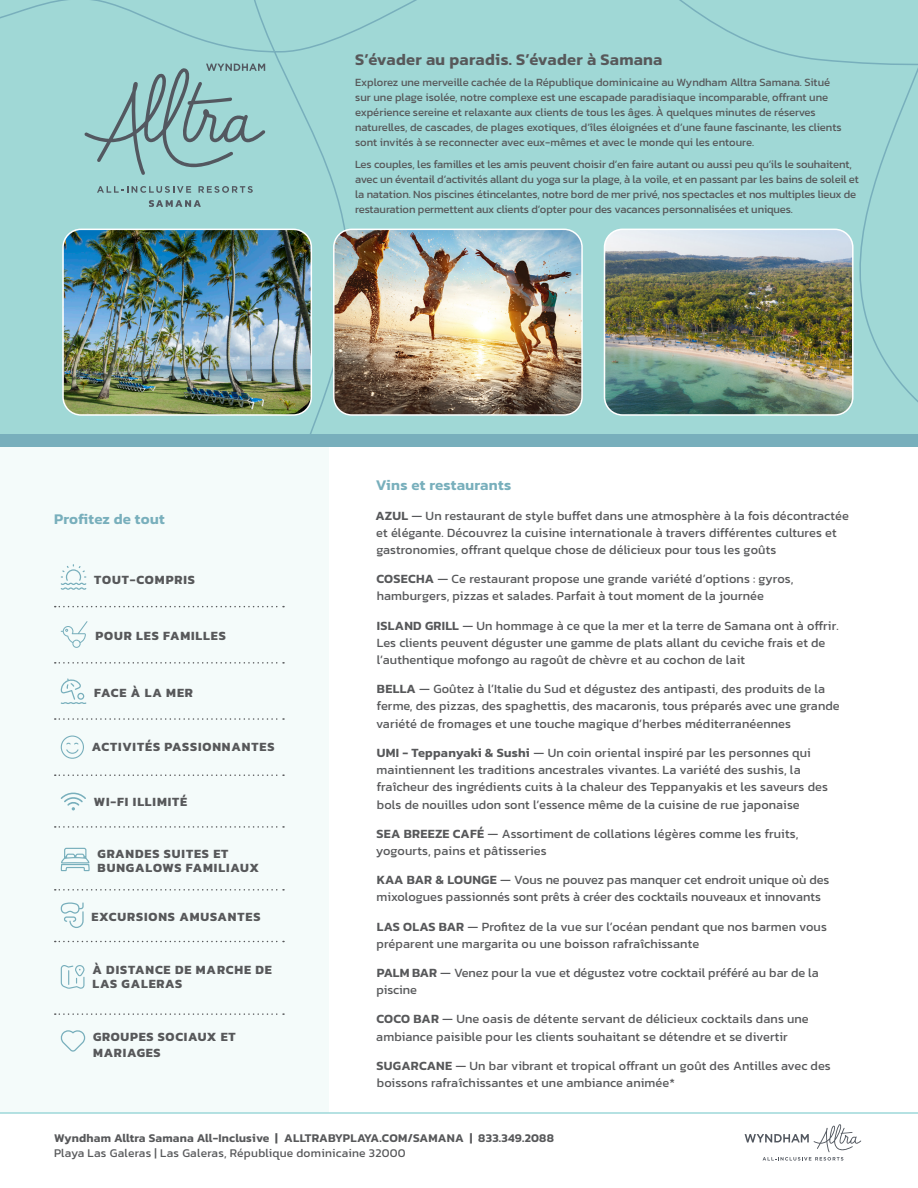
<style>
.page{position:relative;width:918px;height:1188px;background:#fff}
.page>*{position:absolute;margin:0;border:0;box-sizing:border-box;transform-origin:0 0}
.Top_Intro{font:600 16.5px "Kanit";letter-spacing:.02em;color:#57585a}
.List{font:600 15px "Kanit";letter-spacing:.02em;color:#78afbc}
.List-2{font:12.75px/17.2px "Kanit";letter-spacing:.01em;color:#57585a}
.The_Goods{font:700 12.75px/14.2px "Kanit";letter-spacing:.07em;color:#57585a}
.List-3{font:600 12px/15px "Kanit";letter-spacing:.02em;color:#57585a}
.Top_Intro-2{font:11.25px/15px "Kanit";letter-spacing:-.01em;color:#57585a}
.s1{font-weight:600}
.s2{font-weight:400}
</style>
<div class="page">
<div style="left:0;top:0;width:918px;height:434px;background:#a0d8d6"></div>
<svg style="left:84px;top:64px;width:181px;height:111px;background:#93c3c2"></svg>
<svg style="left:97px;top:186px;width:94px;height:7px"></svg>
<svg style="left:198px;top:186px;width:55px;height:7px"></svg>
<svg style="left:149px;top:200px;width:52px;height:7px"></svg>
<img style="left:63px;top:229px;width:248px;height:186px">
<div style="left:62px;top:229px;width:250px;height:187px;border:2px solid #fff;border-radius:18px"></div>
<img style="left:605px;top:229px;width:248px;height:186px">
<div style="left:604px;top:229px;width:250px;height:187px;border:2px solid #fff;border-radius:18px"></div>
<img style="left:334px;top:229px;width:248px;height:186px">
<div style="left:333px;top:229px;width:250px;height:187px;border:2px solid #fff;border-radius:18px"></div>
<div style="left:0;top:447px;width:329px;height:666px;background:#f4fbfa"></div>
<div style="left:0;top:434px;width:918px;height:13px;background:#78afbc"></div>
<svg style="left:55px;top:606px;width:229px;height:1px"></svg>
<svg style="left:55px;top:662px;width:229px;height:2px"></svg>
<svg style="left:55px;top:718px;width:229px;height:2px"></svg>
<svg style="left:55px;top:774px;width:229px;height:2px"></svg>
<svg style="left:55px;top:826px;width:229px;height:2px"></svg>
<svg style="left:55px;top:889px;width:229px;height:2px"></svg>
<svg style="left:55px;top:941px;width:229px;height:1px"></svg>
<svg style="left:55px;top:1013px;width:229px;height:2px"></svg>
<svg style="left:61px;top:564px;width:25px;height:26px"></svg>
<svg style="left:61px;top:621px;width:26px;height:27px"></svg>
<svg style="left:60px;top:678px;width:26px;height:26px"></svg>
<svg style="left:61px;top:736px;width:23px;height:23px"></svg>
<svg style="left:61px;top:792px;width:25px;height:18px"></svg>
<svg style="left:60px;top:847px;width:30px;height:25px"></svg>
<svg style="left:61px;top:902px;width:23px;height:26px"></svg>
<svg style="left:61px;top:965px;width:24px;height:24px"></svg>
<svg style="left:60px;top:1030px;width:26px;height:22px"></svg>
<hr style="left:0;top:1112px;width:918px;height:2px;background:#9dd8d9">
<svg style="left:745px;top:1124px;width:116px;height:37px"></svg>
<p class="Top_Intro" style="left:355px;top:46px;width:309px">S’évader au paradis. S’évader à Samana</p>
<p class="Top_Intro-2" style="left:355px;top:75px;width:488px">Explorez une merveille cachée de la République dominicaine au Wyndham Alltra Samana. Situé sur une plage isolée, notre complexe est une escapade paradisiaque incomparable, offrant une expérience sereine et relaxante aux clients de tous les âges. À quelques minutes de réserves naturelles, de cascades, de plages exotiques, d’îles éloignées et d’une faune fascinante, les clients sont invités à se reconnecter avec eux-mêmes et avec le monde qui les entoure.</p>
<p class="Top_Intro-2" style="left:355px;top:157px;width:505px">Les couples, les familles et les amis peuvent choisir d’en faire autant ou aussi peu qu’ils le souhaitent, avec un éventail d’activités allant du yoga sur la plage, à la voile, et en passant par les bains de soleil et la natation. Nos piscines étincelantes, notre bord de mer privé, nos spectacles et nos multiples lieux de restauration permettent aux clients d’opter pour des vacances personnalisées et uniques.</p>
<p class="List" style="left:54px;top:507px;width:112px">Profitez de tout</p>
<p class="The_Goods" style="left:94px;top:572px;width:102px">TOUT-COMPRIS</p>
<p class="The_Goods" style="left:95px;top:629px;width:132px">POUR LES FAMILLES</p>
<p class="The_Goods" style="left:94px;top:685px;width:100px">FACE À LA MER</p>
<p class="The_Goods" style="left:92px;top:739px;width:184px">ACTIVITÉS PASSIONNANTES</p>
<p class="The_Goods" style="left:94px;top:794px;width:95px">WI-FI ILLIMITÉ</p>
<p class="The_Goods" style="left:98px;top:846px;width:163px">GRANDES SUITES ET<br>BUNGALOWS FAMILIAUX</p>
<p class="The_Goods" style="left:92px;top:909px;width:171px">EXCURSIONS AMUSANTES</p>
<p class="The_Goods" style="left:92px;top:962px;width:181px">À DISTANCE DE MARCHE DE<br>LAS GALERAS</p>
<p class="The_Goods" style="left:93px;top:1029px;width:144px;line-height:15.8px">GROUPES SOCIAUX ET<br>MARIAGES</p>
<p class="List" style="left:376px;top:474px;width:137px">Vins et restaurants</p>
<p class="List-2" style="left:376px;top:506px;width:475px"><span class="s1">AZUL</span> — Un restaurant de style buffet dans une atmosphère à la fois décontractée et élégante. Découvrez la cuisine internationale à travers différentes cultures et gastronomies, offrant quelque chose de délicieux pour tous les goûts</p>
<p class="List-2" style="left:376px;top:570px;width:419px"><span class="s1">COSECHA</span> — Ce restaurant propose une grande variété d’options : gyros, hamburgers, pizzas et salades. Parfait à tout moment de la journée</p>
<p class="List-2" style="left:377px;top:616px;width:463px"><span class="s1">ISLAND GRILL</span> — Un hommage à ce que la mer et la terre de Samana ont à offrir.<br>Les clients peuvent déguster une gamme de plats allant du ceviche frais et de l’authentique mofongo au ragoût de chèvre et au cochon de lait</p>
<p class="List-2" style="left:376px;top:680px;width:465px"><span class="s1">BELLA</span> — Goûtez à l’Italie du Sud et dégustez des antipasti, des produits de la ferme, des pizzas, des spaghettis, des macaronis, tous préparés avec une grande variété de fromages et une touche magique d’herbes méditerranéennes</p>
<p class="List-2" style="left:377px;top:744px;width:453px"><span class="s1">UMI - Teppanyaki &amp; Sushi</span> — Un coin oriental inspiré par les personnes qui maintiennent les traditions ancestrales vivantes. La variété des sushis, la fraîcheur des ingrédients cuits à la chaleur des Teppanyakis et les saveurs des bols de nouilles udon sont l’essence même de la cuisine de rue japonaise</p>
<p class="List-2" style="left:376px;top:825px;width:424px"><span class="s1">SEA BREEZE CAFÉ</span> — Assortiment de collations légères comme les fruits, yogourts, pains et pâtisseries</p>
<p class="List-2" style="left:377px;top:871px;width:454px"><span class="s1">KAA BAR &amp; LOUNGE</span> — Vous ne pouvez pas manquer cet endroit unique où des mixologues passionnés sont prêts à créer des cocktails nouveaux et innovants</p>
<p class="List-2" style="left:377px;top:917px;width:452px"><span class="s1">LAS OLAS BAR</span> — Profitez de la vue sur l’océan pendant que nos barmen vous préparent une margarita ou une boisson rafraîchissante</p>
<p class="List-2" style="left:377px;top:964px;width:444px"><span class="s1">PALM BAR</span> — Venez pour la vue et dégustez votre cocktail préféré au bar de la piscine</p>
<p class="List-2" style="left:376px;top:1010px;width:434px"><span class="s1">COCO BAR</span> — Une oasis de détente servant de délicieux cocktails dans une ambiance paisible pour les clients souhaitant se détendre et se divertir</p>
<p class="List-2" style="left:377px;top:1056px;width:456px"><span class="s1">SUGARCANE</span> — Un bar vibrant et tropical offrant un goût des Antilles avec des boissons rafraîchissantes et une ambiance animée*</p>
<p class="List-3" style="left:54px;top:1130px;width:502px">Wyndham Alltra Samana All-Inclusive | ALLTRABYPLAYA.COM/SAMANA | 833.349.2088<br><span class="s2">Playa Las Galeras | Las Galeras, République dominicaine 32000</span></p>
</div>
